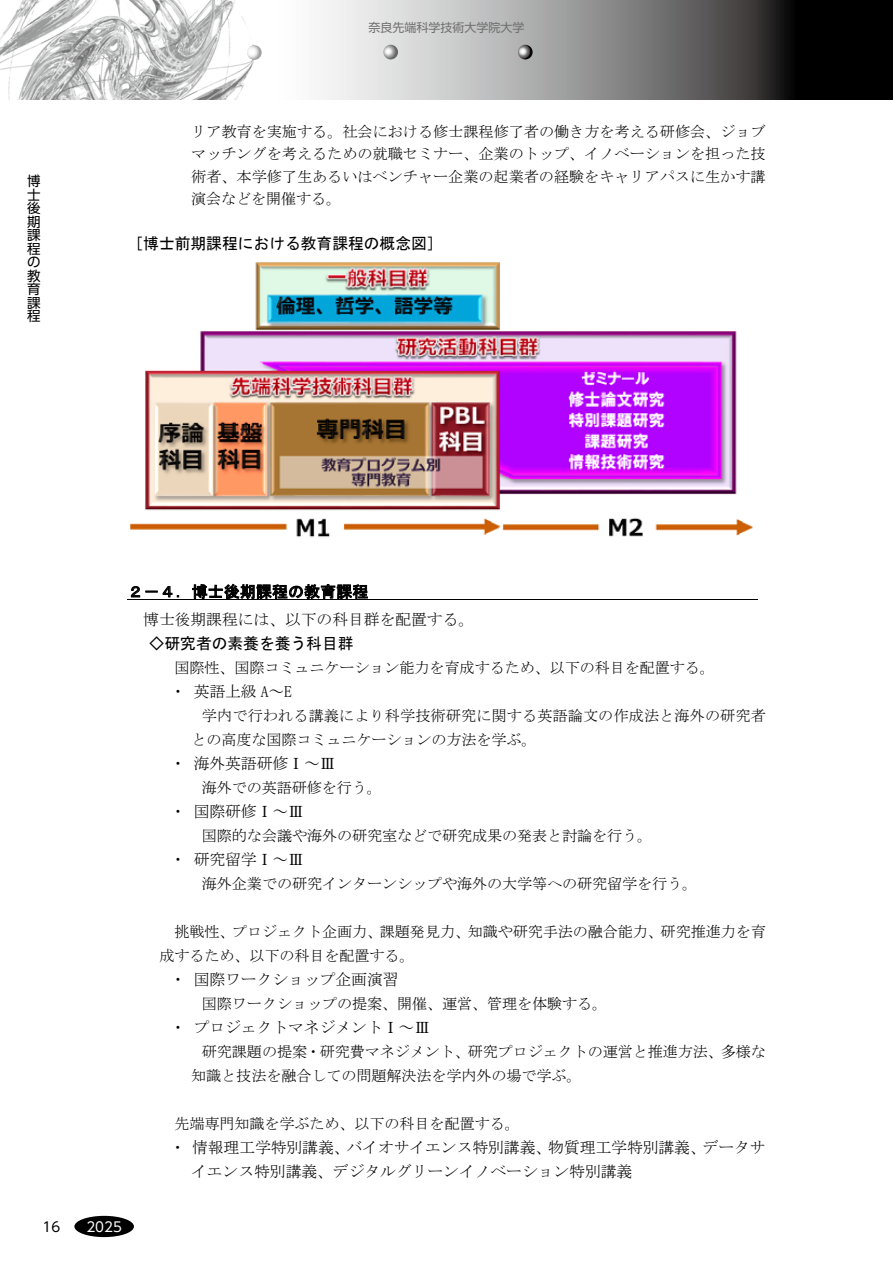
<style>
.page{position:relative;width:893px;height:1263px;background:#fff}
.page>*{position:absolute;margin:0;border:0;box-sizing:border-box;transform-origin:0 0}
.t1{font:15.9px/23.7px "MS Mincho";letter-spacing:-.005em;color:#000}
.t2{font:15.9px "MS Gothic";letter-spacing:-.005em;color:#000}
.t3{font:15.6px "MS Gothic";letter-spacing:.015em;color:#000}
.t4{font:15.15px/22.5px "MS Mincho";letter-spacing:-.01em;color:#000}
.t5{font:13.5px/13.5px "UD Shin Go Pr 6";color:#000;text-align:justify}
.t6{font:13.5px "UD Shin Go Pr 6";color:#fff}
.t7{font:12px "UD Shin Go Pr 6";color:#727171}
</style>
<div class="page">
<hr style="left:128px;top:600px;width:630px;height:1px;background:#000">
<img style="left:130px;top:262px;width:623px;height:275px">
<svg style="left:323px;top:0;width:569px;height:99px"></svg>
<hr style="left:892px;top:0;width:1px;height:99px;background:#000">
<svg style="left:383px;top:45px;width:15px;height:14px"></svg>
<svg style="left:518px;top:45px;width:15px;height:14px"></svg>
<img style="left:0;top:0;width:253px;height:99px">
<svg style="left:247px;top:45px;width:15px;height:15px"></svg>
<div style="left:74px;top:1216px;width:60px;height:21px;background:#000;border-radius:50%"></div>
<p class="t5" style="left:27px;top:174px;width:15px">博士後期課程の教育課程</p>
<p class="t7" style="left:368px;top:18px;width:158px">奈良先端科学技術大学院大学</p>
<p class="t4" style="left:191px;top:120px;width:576px;text-align:justify">リア教育を実施する。社会における修士課程修了者の働き方を考える研修会、ジョブマッチングを考えるための就職セミナー、企業のトップ、イノベーションを担った技術者、本学修了生あるいはベンチャー企業の起業者の経験をキャリアパスに生かす講演会などを開催する。</p>
<p class="t2" style="left:128px;top:236px;width:317px">［博士前期課程における教育課程の概念図］</p>
<p class="t3" style="left:128px;top:584px;width:242px">２－４．博士後期課程の教育課程</p>
<p class="t1" style="left:143px;top:607px;width:332px">博士後期課程には、以下の科目群を配置する。</p>
<p class="t2" style="left:149px;top:635px;width:206px">◇研究者の素養を養う科目群</p>
<p class="t4" style="left:174px;top:656px;width:542px">国際性、国際コミュニケーション能力を育成するため、以下の科目を配置する。</p>
<p class="t1" style="left:170px;top:679px;width:124px">・英語上級 A～E</p>
<p class="t4" style="left:191px;top:704px;width:576px;line-height:23.7px;text-indent:11px">学内で行われる講義により科学技術研究に関する英語論文の作成法と海外の研究者との高度な国際コミュニケーションの方法を学ぶ。</p>
<p class="t1" style="left:170px;top:751px;width:167px">・海外英語研修Ⅰ～Ⅲ</p>
<p class="t4" style="left:202px;top:776px;width:182px">海外での英語研修を行う。</p>
<p class="t1" style="left:170px;top:799px;width:136px">・国際研修Ⅰ～Ⅲ</p>
<p class="t4" style="left:202px;top:824px;width:452px">国際的な会議や海外の研究室などで研究成果の発表と討論を行う。</p>
<p class="t1" style="left:170px;top:847px;width:136px">・研究留学Ⅰ～Ⅲ</p>
<p class="t4" style="left:202px;top:872px;width:497px">海外企業での研究インターンシップや海外の大学等への研究留学を行う。</p>
<p class="t4" style="left:159px;top:920px;width:608px;line-height:23.7px;text-indent:15px">挑戦性、プロジェクト企画力、課題発見力、知識や研究手法の融合能力、研究推進力を育成するため、以下の科目を配置する。</p>
<p class="t1" style="left:170px;top:967px;width:230px">・国際ワークショップ企画演習</p>
<p class="t4" style="left:202px;top:992px;width:407px">国際ワークショップの提案、開催、運営、管理を体験する。</p>
<p class="t1" style="left:170px;top:1015px;width:262px">・プロジェクトマネジメントⅠ～Ⅲ</p>
<p class="t4" style="left:191px;top:1039px;width:576px;line-height:24.2px;text-indent:11px">研究課題の提案・研究費マネジメント、研究プロジェクトの運営と推進方法、多様な知識と技法を融合しての問題解決法を学内外の場で学ぶ。</p>
<p class="t4" style="left:174px;top:1112px;width:347px">先端専門知識を学ぶため、以下の科目を配置する。</p>
<p class="t1" style="left:191px;top:1136px;width:576px;text-indent:-21px">・情報理工学特別講義、バイオサイエンス特別講義、物質理工学特別講義、データサイエンス特別講義、デジタルグリーンイノベーション特別講義</p>
<p class="t5" style="left:43px;top:1219px;width:19px">16</p>
<p class="t6" style="left:86px;top:1215px;width:37px">2025</p>
</div>
